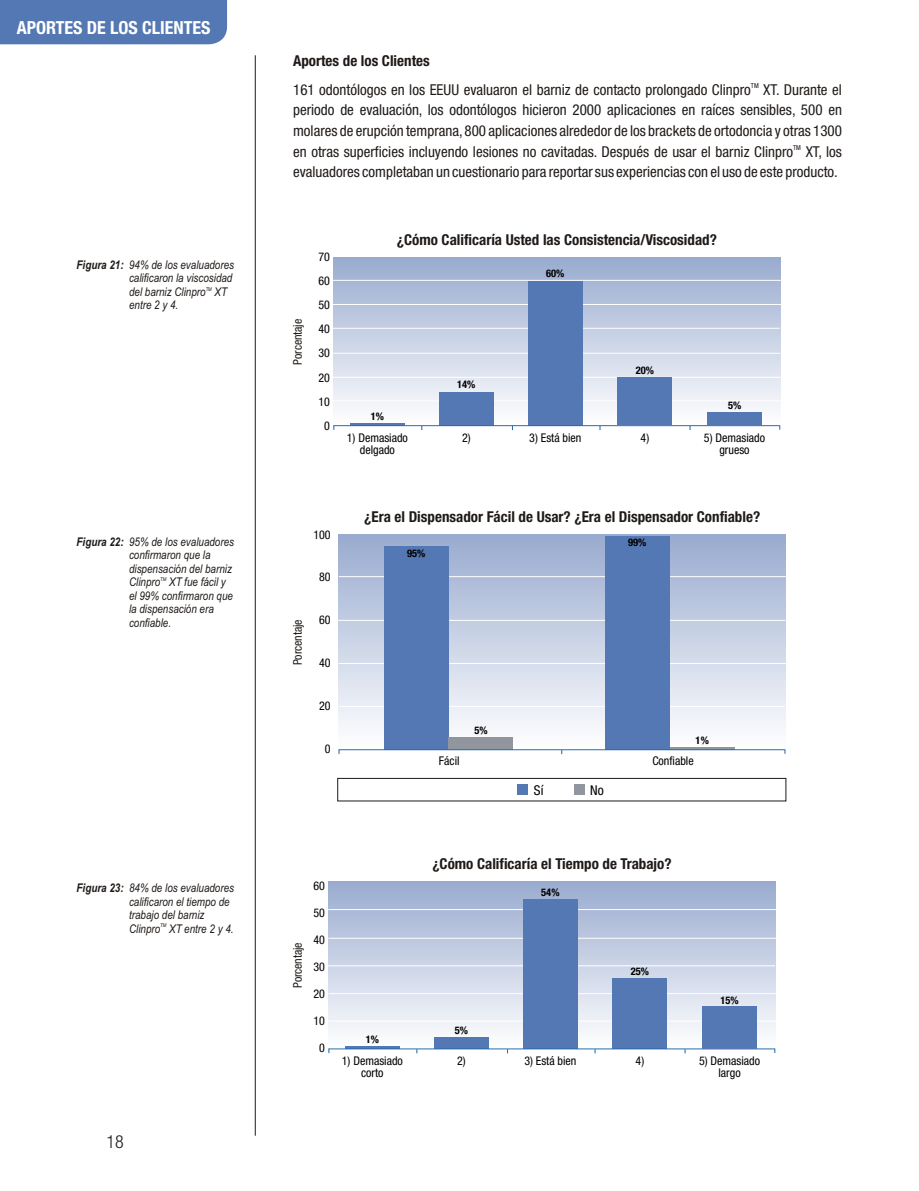
<style>
.page{position:relative;width:919px;height:1191px;background:#fff}
.page>*{position:absolute;margin:0;border:0;box-sizing:border-box;transform-origin:0 0}
.t1{font:700 condensed 18px "Helvetica Neue";color:#fff}
.t2{font:300 condensed 18px "Helvetica Neue";color:#1f1a17}
.t3{font:condensed 15px/20.5px "Helvetica Neue";color:#1f1a17;text-align:justify}
.t4{font:700 condensed 15px "Helvetica Neue";color:#1f1a17}
.t5{font:condensed 13.5px "Helvetica Neue";color:#000}
.t6{font:italic 12px/13.5px "Arial Narrow";color:#1f1a17}
.t7{font:condensed 12px/24.2px "Helvetica Neue";color:#000;text-align:center}
.t8{font:condensed 12px "Helvetica Neue";letter-spacing:-.01em;color:#1f1a17}
.t9{font:700 condensed 10.5px "Helvetica Neue";color:#000}
.t10{font:condensed 6.75px "Helvetica Neue";color:#1f1a17}
.t11{font:italic 5.25px "Arial Narrow";color:#1f1a17}
.s1{font-weight:700}
</style>
<div class="page">
<div style="left:0;top:0;width:227px;height:44px;background:#5478b3"></div>
<hr style="left:255px;top:55px;width:1px;height:1080px;background:#1f1a17">
<div style="left:333px;top:258px;width:447px;height:167px;background:linear-gradient(to bottom,#9aaccf,#fcfcfe)"></div>
<hr style="left:333px;top:400px;width:448px;height:1px;background:#fff">
<hr style="left:333px;top:280px;width:447px;height:1px;background:#fff">
<hr style="left:333px;top:304px;width:448px;height:1px;background:#fff">
<hr style="left:332px;top:328px;width:447px;height:1px;background:#fff">
<hr style="left:333px;top:353px;width:447px;height:1px;background:#fff">
<hr style="left:333px;top:377px;width:447px;height:1px;background:#fff">
<div style="left:617px;top:377px;width:54px;height:48px;background:#5478b3"></div>
<div style="left:528px;top:281px;width:54px;height:144px;background:#5478b3"></div>
<div style="left:439px;top:392px;width:54px;height:33px;background:#5478b3"></div>
<hr style="left:350px;top:423px;width:54px;height:3px;background:#5478b3">
<hr style="left:333px;top:425px;width:446px;height:1px;background:#296bab">
<div style="left:707px;top:412px;width:54px;height:13px;background:#5478b3"></div>
<div style="left:339px;top:535px;width:446px;height:214px;background:linear-gradient(to bottom,#99abce,#fdfdfe)"></div>
<hr style="left:338px;top:620px;width:447px;height:1px;background:#fff">
<hr style="left:339px;top:706px;width:445px;height:1px;background:#fff">
<hr style="left:339px;top:576px;width:446px;height:1px;background:#fff">
<hr style="left:339px;top:663px;width:447px;height:1px;background:#fff">
<div style="left:384px;top:546px;width:64px;height:204px;background:#5478b3"></div>
<div style="left:448px;top:737px;width:65px;height:12px;background:#91969e"></div>
<div style="left:604px;top:536px;width:65px;height:214px;background:#5478b3"></div>
<hr style="left:669px;top:747px;width:65px;height:2px;background:#91969e">
<hr style="left:339px;top:749px;width:445px;height:1px;background:#296bab">
<div style="left:337px;top:778px;width:449px;height:23px;border:1px solid #1f1a17"></div>
<div style="left:517px;top:784px;width:11px;height:11px;background:#5478b3"></div>
<div style="left:574px;top:784px;width:10px;height:11px;background:#91969e"></div>
<div style="left:328px;top:881px;width:447px;height:167px;background:linear-gradient(to bottom,#9aaccf,#fcfcfe)"></div>
<hr style="left:328px;top:1020px;width:448px;height:1px;background:#fff">
<hr style="left:328px;top:938px;width:448px;height:1px;background:#fff">
<hr style="left:328px;top:909px;width:448px;height:1px;background:#fff">
<hr style="left:328px;top:965px;width:447px;height:1px;background:#fff">
<hr style="left:329px;top:993px;width:446px;height:1px;background:#fff">
<div style="left:612px;top:978px;width:54px;height:70px;background:#5478b3"></div>
<div style="left:523px;top:898px;width:54px;height:150px;background:#5478b3"></div>
<div style="left:434px;top:1037px;width:54px;height:11px;background:#5478b3"></div>
<hr style="left:345px;top:1046px;width:54px;height:3px;background:#5478b3">
<hr style="left:328px;top:1048px;width:446px;height:1px;background:#296bab">
<div style="left:702px;top:1006px;width:54px;height:42px;background:#5478b3"></div>
<p class="t1" style="left:17px;top:20px;width:195px">APORTES DE LOS CLIENTES</p>
<p class="t6" style="left:77px;top:259px;width:159px;text-align:right"><span class="s1">Figura 21:</span> 94% de los evaluadores calificaron la viscosidad</p>
<p class="t11" style="left:206px;top:287px;width:8px">TM</p>
<p class="t6" style="left:129px;top:286px;width:100px">del barniz Clinpro XT entre 2 y 4.</p>
<p class="t6" style="left:129px;top:536px;width:107px;text-indent:-52px"><span class="s1">Figura 22:</span> 95% de los evaluadores confirmaron que la dispensación del barniz</p>
<p class="t11" style="left:160px;top:577px;width:8px">TM</p>
<p class="t6" style="left:129px;top:576px;width:105px">Clinpro XT fue fácil y el 99% confirmaron que la dispensación era confiable.</p>
<p class="t6" style="left:129px;top:882px;width:107px;text-indent:-52px"><span class="s1">Figura 23:</span> 84% de los evaluadores calificaron el tiempo de trabajo del barniz</p>
<p class="t11" style="left:160px;top:923px;width:8px">TM</p>
<p class="t6" style="left:129px;top:922px;width:106px">Clinpro XT entre 2 y 4.</p>
<p class="t2" style="left:106px;top:1134px;width:19px">18</p>
<p class="t4" style="left:293px;top:54px;width:138px">Aportes de los Clientes</p>
<p class="t3" style="left:293px;top:80px;width:550px">161 odontólogos en los EEUU evaluaron el barniz de contacto prolongado Clinpro XT. Durante el periodo de evaluación, los odontólogos hicieron 2000 aplicaciones en raíces sensibles, 500 en molares de erupción temprana, 800 aplicaciones alrededor de los brackets de ortodoncia y otras 1300</p>
<p class="t10" style="left:793px;top:145px;width:9px">TM</p>
<p class="t10" style="left:750px;top:83px;width:9px">TM</p>
<p class="t3" style="left:293px;top:142px;width:550px">en otras superficies incluyendo lesiones no cavitadas. Después de usar el barniz Clinpro XT, los evaluadores completaban un cuestionario para reportar sus experiencias con el uso de este producto.</p>
<p class="t8" style="left:292px;top:364px;width:47px;rotate:-90deg">Porcentaje</p>
<p class="t7" style="left:318px;top:245px;width:13px">70<br>60<br>50<br>40<br>30<br>20<br>10<br>0</p>
<p class="t4" style="left:397px;top:234px;width:321px">¿Cómo Calificaría Usted las Consistencia/Viscosidad?</p>
<p class="t9" style="left:371px;top:411px;width:15px">1%</p>
<p class="t9" style="left:457px;top:380px;width:20px">14%</p>
<p class="t9" style="left:546px;top:269px;width:20px">60%</p>
<p class="t9" style="left:635px;top:366px;width:20px">20%</p>
<p class="t9" style="left:728px;top:401px;width:15px">5%</p>
<p class="t7" style="left:347px;top:432px;width:63px;line-height:12.3px">1) Demasiado delgado</p>
<p class="t7" style="left:529px;top:427px;width:54px">3) Está bien</p>
<p class="t7" style="left:704px;top:432px;width:63px;line-height:12.3px">5) Demasiado grueso</p>
<p class="t7" style="left:462px;top:426px;width:10px">2)</p>
<p class="t7" style="left:640px;top:426px;width:10px">4)</p>
<p class="t8" style="left:292px;top:665px;width:47px;rotate:-90deg">Porcentaje</p>
<p class="t7" style="left:313px;top:523px;width:19px">100</p>
<p class="t7" style="left:319px;top:566px;width:13px">80</p>
<p class="t7" style="left:319px;top:609px;width:13px">60</p>
<p class="t7" style="left:319px;top:651px;width:13px">40</p>
<p class="t7" style="left:319px;top:694px;width:13px">20</p>
<p class="t7" style="left:325px;top:737px;width:7px">0</p>
<p class="t4" style="left:364px;top:510px;width:397px">¿Era el Dispensador Fácil de Usar? ¿Era el Dispensador Confiable?</p>
<p class="t9" style="left:407px;top:549px;width:20px">95%</p>
<p class="t9" style="left:628px;top:538px;width:20px">99%</p>
<p class="t9" style="left:474px;top:726px;width:15px">5%</p>
<p class="t9" style="left:695px;top:736px;width:15px">1%</p>
<p class="t7" style="left:439px;top:750px;width:22px">Fácil</p>
<p class="t7" style="left:652px;top:750px;width:43px">Confiable</p>
<p class="t5" style="left:534px;top:784px;width:11px">Sí</p>
<p class="t5" style="left:590px;top:784px;width:15px">No</p>
<p class="t8" style="left:292px;top:987px;width:47px;rotate:-90deg">Porcentaje</p>
<p class="t7" style="left:313px;top:874px;width:13px">60</p>
<p class="t7" style="left:313px;top:901px;width:13px">50</p>
<p class="t7" style="left:313px;top:928px;width:13px">40</p>
<p class="t7" style="left:313px;top:955px;width:13px">30</p>
<p class="t7" style="left:313px;top:982px;width:13px">20</p>
<p class="t7" style="left:313px;top:1009px;width:13px">10</p>
<p class="t7" style="left:319px;top:1036px;width:7px">0</p>
<p class="t4" style="left:432px;top:857px;width:241px">¿Cómo Calificaría el Tiempo de Trabajo?</p>
<p class="t9" style="left:366px;top:1034px;width:15px">1%</p>
<p class="t9" style="left:455px;top:1025px;width:15px">5%</p>
<p class="t9" style="left:541px;top:887px;width:20px">54%</p>
<p class="t9" style="left:630px;top:966px;width:20px">25%</p>
<p class="t9" style="left:720px;top:995px;width:20px">15%</p>
<p class="t7" style="left:457px;top:1049px;width:10px">2)</p>
<p class="t7" style="left:635px;top:1049px;width:10px">4)</p>
<p class="t7" style="left:342px;top:1055px;width:63px;line-height:12.3px">1) Demasiado corto</p>
<p class="t7" style="left:524px;top:1049px;width:54px">3) Está bien</p>
<p class="t7" style="left:699px;top:1055px;width:63px;line-height:12.3px">5) Demasiado largo</p>
</div>
